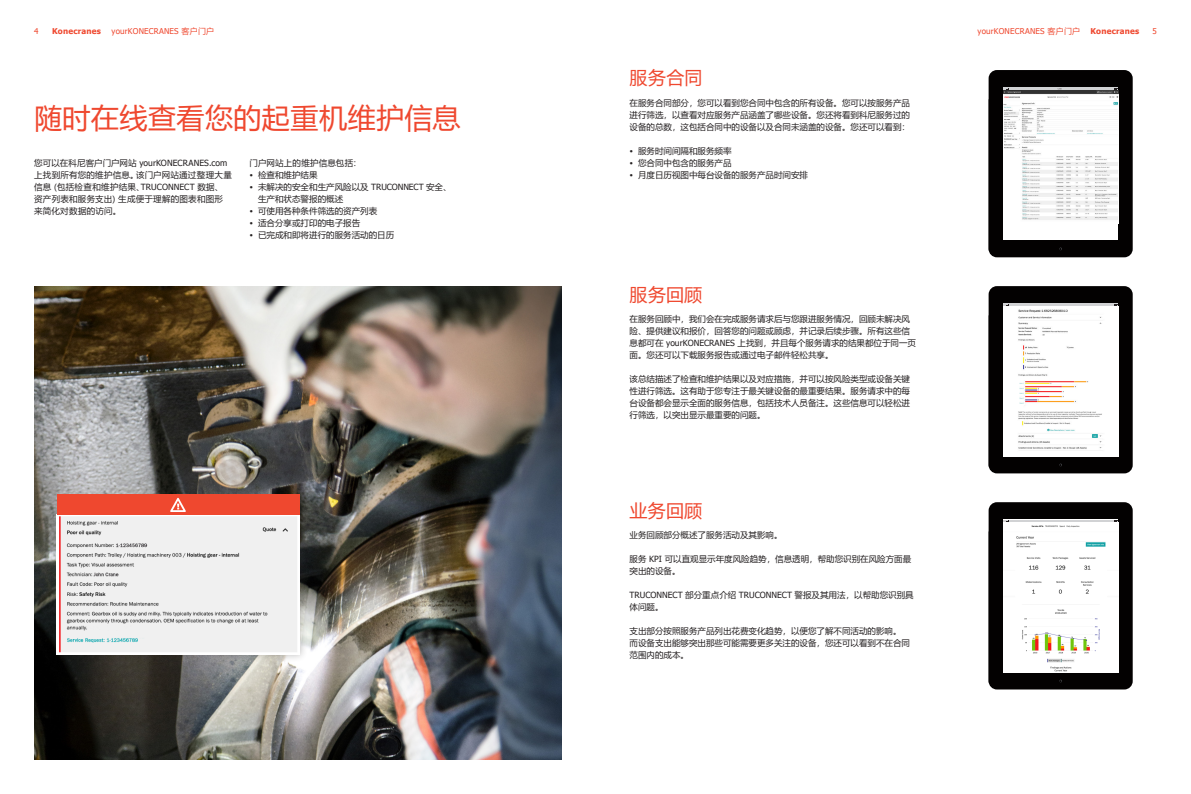
<style>
.page{position:relative;width:1191px;height:794px;background:#fff}
.page>*{position:absolute;margin:0;border:0;box-sizing:border-box;transform-origin:0 0}
.Inside_headlines{font:28px "Microsoft Ya Hei";letter-spacing:.015em;color:#ef482f}
.Inside_headlines-2{font:18px "Microsoft Ya Hei";letter-spacing:.005em;color:#ef482f}
.Body_copy{font:8.5px/12px "Microsoft Ya Hei";color:#231f20}
.Body_copy-2{font:8.5px/12px "Microsoft Ya Hei";letter-spacing:.025em;color:#231f20}
.Body_copy-3{font:8.5px "Microsoft Ya Hei";letter-spacing:.02em;color:#231f20}
.t1{font:8px "Tahoma";letter-spacing:.025em;color:#ef482f}
.t2{font:700 8px "Tahoma";letter-spacing:.025em;color:#ef482f}
.s1{font-family:"Microsoft Ya Hei"}
.s2{font-family:"Tahoma"}
</style>
<div class="page">
<div style="left:988px;top:70px;width:144px;height:187px;background:#030101;border-radius:8px"></div>
<div style="left:1003px;top:87px;width:115px;height:153px;background:#fff"></div>
<svg style="left:988px;top:99px;width:1px;height:152px"></svg>
<hr style="left:1003px;top:87px;width:115px;height:3px;background:#d1d2d4">
<img style="left:1003px;top:90px;width:115px;height:130px">
<div style="left:988px;top:502px;width:144px;height:187px;background:#030101;border-radius:8px"></div>
<svg style="left:988px;top:531px;width:1px;height:152px"></svg>
<hr style="left:1003px;top:519px;width:115px;height:3px;background:#d1d2d4">
<img style="left:1003px;top:522px;width:115px;height:150px">
<div style="left:988px;top:286px;width:144px;height:187px;background:#030101;border-radius:8px"></div>
<svg style="left:988px;top:315px;width:1px;height:152px"></svg>
<hr style="left:1003px;top:303px;width:115px;height:3px;background:#d1d2d4">
<img style="left:1003px;top:306px;width:115px;height:150px">
<img style="left:34px;top:286px;width:527px;height:474px">
<div style="left:50px;top:508px;width:258px;height:154px;background:#231f20;opacity:.3"></div>
<img style="left:57px;top:515px;width:242px;height:139px">
<div style="left:57px;top:494px;width:242px;height:21px;background:#ef482f"></div>
<svg style="left:170px;top:498px;width:16px;height:14px"></svg>
<p class="t1" style="left:34px;top:26px;width:6px">4</p>
<p class="t2" style="left:52px;top:25px;width:50px">Konecranes</p>
<p class="t1" style="left:112px;top:26px;width:104px">yourKONECRANES <span class="s1">客户门户</span></p>
<p class="t1" style="left:977px;top:26px;width:104px">yourKONECRANES <span class="s1">客户门户</span></p>
<p class="t2" style="left:1090px;top:25px;width:50px">Konecranes</p>
<p class="t1" style="left:1152px;top:26px;width:6px">5</p>
<p class="Inside_headlines-2" style="left:629px;top:66px;width:74px">服务合同</p>
<p class="Inside_headlines" style="left:34px;top:98px;width:428px">随时在线查看您的起重机维护信息</p>
<p class="Body_copy" style="left:629px;top:97px;width:282px;text-align:justify">在服务合同部分，您可以看到您合同中包含的所有设备。您可以按服务产品进行筛选，以查看对应服务产品涵盖了哪些设备。您还将看到科尼服务过的设备的总数，这包括合同中的设备以及合同未涵盖的设备。您还可以看到：</p>
<p class="Body_copy" style="left:629px;top:145px;width:104px">• 服务时间间隔和服务频率</p>
<p class="Body_copy" style="left:629px;top:157px;width:104px">• 您合同中包含的服务产品</p>
<p class="Body_copy" style="left:629px;top:169px;width:180px">• 月度日历视图中每台设备的服务产品时间安排</p>
<p class="Body_copy-2" style="left:34px;top:157px;width:199px">您可以在科尼客户门户网站 <span class="s2">yourKONECRANES.com</span>上找到所有您的维护信息。该门户网站通过整理大量信息（包括检查和维护结果、<span class="s2">TRUCONNECT</span> 数据、资产列表和服务支出）生成便于理解的图表和图形来简化对数据的访问。</p>
<p class="Body_copy-3" style="left:250px;top:157px;width:113px">门户网站上的维护信息包括：</p>
<p class="Body_copy" style="left:250px;top:169px;width:70px">• 检查和维护结果</p>
<p class="Body_copy" style="left:258px;top:181px;width:195px;text-indent:-9px">• 未解决的安全和生产风险以及 <span class="s2">TRUCONNECT</span> 安全、生产和状态警报的概述</p>
<p class="Body_copy" style="left:250px;top:205px;width:129px">• 可使用各种条件筛选的资产列表</p>
<p class="Body_copy" style="left:250px;top:217px;width:112px">• 适合分享或打印的电子报告</p>
<p class="Body_copy" style="left:250px;top:229px;width:146px">• 已完成和即将进行的服务活动的日历</p>
<p class="Inside_headlines-2" style="left:629px;top:282px;width:74px">服务回顾</p>
<p class="Body_copy" style="left:629px;top:313px;width:288px">在服务回顾中，我们会在完成服务请求后与您跟进服务情况，回顾未解决风险、提供建议和报价，回答您的问题或顾虑，并记录后续步骤。所有这些信息都可在 <span class="s2">yourKONECRANES</span> 上找到，并且每个服务请求的结果都位于同一页面。您还可以下载服务报告或通过电子邮件轻松共享。</p>
<p class="Body_copy" style="left:629px;top:373px;width:282px;text-align:justify">该总结描述了检查和维护结果以及对应措施，并可以按风险类型或设备关键性进行筛选。这有助于您专注于最关键设备的最重要结果。服务请求中的每台设备都会显示全面的服务信息，包括技术人员备注。这些信息可以轻松进行筛选，以突出显示最重要的问题。</p>
<p class="Inside_headlines-2" style="left:629px;top:498px;width:74px">业务回顾</p>
<p class="Body_copy" style="left:629px;top:529px;width:154px">业务回顾部分概述了服务活动及其影响。</p>
<p class="Body_copy" style="left:629px;top:553px;width:283px">服务 <span class="s2">KPI</span> 可以直观显示年度风险趋势，信息透明，帮助您识别在风险方面最突出的设备。</p>
<p class="Body_copy" style="left:629px;top:589px;width:286px"><span class="s2">TRUCONNECT</span> 部分重点介绍 <span class="s2">TRUCONNECT</span> 警报及其用法，以帮助您识别具体问题。</p>
<p class="Body_copy" style="left:629px;top:625px;width:282px">支出部分按照服务产品列出花费变化趋势，以便您了解不同活动的影响。而设备支出能够突出那些可能需要更多关注的设备，您还可以看到不在合同范围内的成本。</p>
</div>
